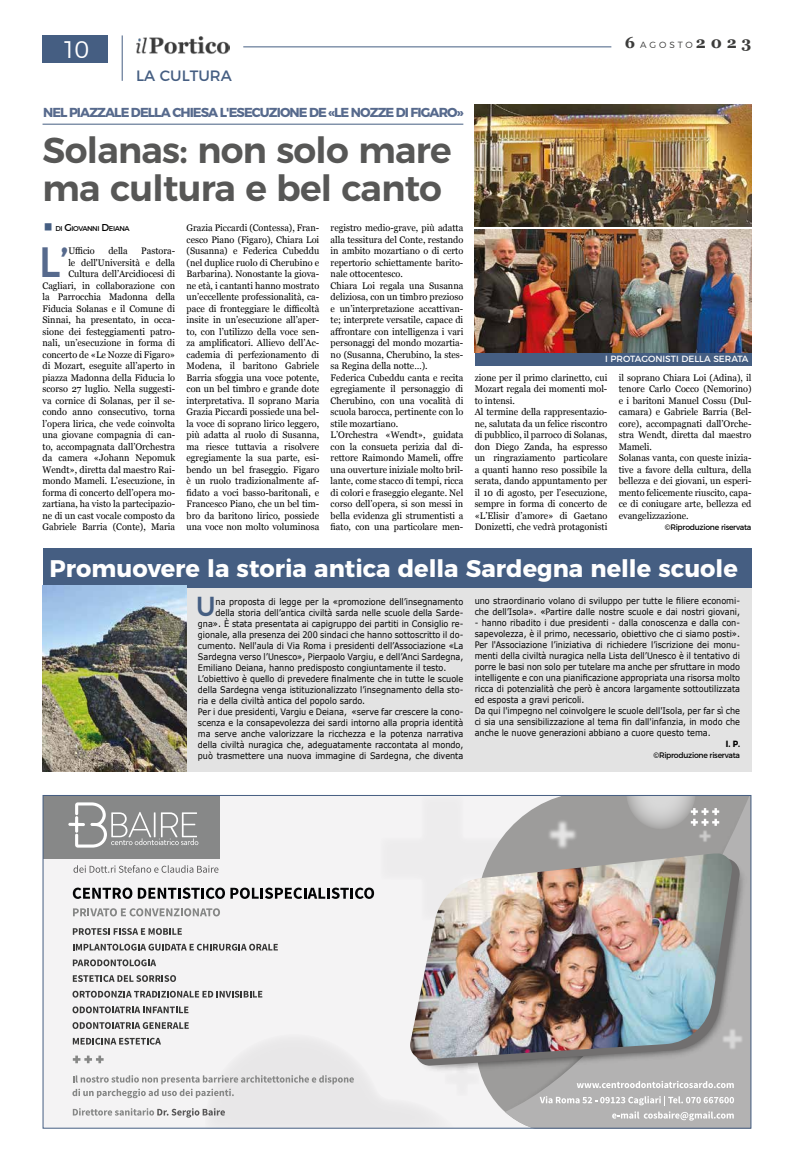
<style>
.page{position:relative;width:794px;height:1163px;background:#fff}
.page>*{position:absolute;margin:0;border:0;box-sizing:border-box;transform-origin:0 0}
.t1{font:500 42.4px "Montserrat";color:#576a8d;scale:.93 1}
.t2{font:600 36px/38px "Montserrat";letter-spacing:-.02em;color:#575756}
.t3{font:500 27.5px "Montserrat";color:#455e82;scale:.93 1}
.t4{font:700 24px "Montserrat";color:#fff}
.t5{font:300 24px "Montserrat";color:#fff}
.t6{font:15px "Montserrat";color:#455e82}
.t7{font:700 13px "Montserrat";letter-spacing:-.07em;color:#576a8d}
.t8{font:9.5px/11.5px "Georgia";color:#000;scale:.96 1}
.t9{font:9px/11px "Verdana";color:#000;scale:.9 1}
.t10{font:9px "Montserrat";color:#fff}
.t11{font:300 9px "Montserrat";letter-spacing:.33em;color:#3c3c3b}
.t12{font:700 9px "Montserrat";color:#000;scale:.9 1}
.t13{font:8px "Montserrat";letter-spacing:-.035em;color:#000;scale:.96 1}
.t14{font:7px "Montserrat";letter-spacing:-.065em;color:#000}
.s1{font-family:"Georgia";font-weight:700;font-size:16px}
.s2{font-size:10px}
</style>
<div class="page">
<hr style="left:243px;top:47px;width:368px;height:1px;background:#455e82">
<div style="left:43px;top:35px;width:65px;height:27px;background:#455e82"></div>
<hr style="left:122px;top:35px;width:1px;height:46px;background:#455e82">
<img style="left:136px;top:36px;width:94px;height:18px">
<div style="left:43px;top:795px;width:708px;height:332px;background:#f4f3f4"></div>
<svg style="left:505px;top:796px;width:244px;height:330px;background:#b1b0af"></svg>
<img style="left:479px;top:826px;width:270px;height:280px">
<svg style="left:479px;top:857px;width:262px;height:208px;background:#a2a1a1"></svg>
<img style="left:414px;top:853px;width:319px;height:206px">
<svg style="left:626px;top:796px;width:93px;height:33px;background:#b8b7b7"></svg>
<svg style="left:74px;top:865px;width:144px;height:7px"></svg>
<svg style="left:73px;top:928px;width:109px;height:6px"></svg>
<svg style="left:73px;top:943px;width:205px;height:7px"></svg>
<svg style="left:73px;top:959px;width:83px;height:7px"></svg>
<svg style="left:73px;top:975px;width:103px;height:6px"></svg>
<svg style="left:72px;top:990px;width:190px;height:7px"></svg>
<svg style="left:72px;top:1006px;width:116px;height:7px"></svg>
<svg style="left:72px;top:1021px;width:407px;height:103px"></svg>
<svg style="left:73px;top:887px;width:59px;height:11px"></svg>
<svg style="left:138px;top:887px;width:236px;height:11px"></svg>
<svg style="left:73px;top:908px;width:147px;height:8px"></svg>
<svg style="left:577px;top:1080px;width:157px;height:7px"></svg>
<svg style="left:539px;top:1095px;width:195px;height:10px"></svg>
<svg style="left:612px;top:1111px;width:122px;height:9px"></svg>
<div style="left:43px;top:795px;width:177px;height:63px;background:#878888"></div>
<svg style="left:68px;top:802px;width:130px;height:45px"></svg>
<hr style="left:43px;top:124px;width:420px;height:1px;background:#455e82">
<img style="left:475px;top:105px;width:276px;height:122px">
<div style="left:475px;top:351px;width:276px;height:14px;background:#455e82"></div>
<img style="left:475px;top:229px;width:276px;height:123px">
<div style="left:187px;top:585px;width:564px;height:186px;background:#e3e3e3"></div>
<div style="left:43px;top:547px;width:708px;height:40px;background:#455e82"></div>
<img style="left:43px;top:585px;width:144px;height:186px">
<h3 class="t5" style="left:62px;top:30px;width:29px">10</h3>
<p class="t11" style="left:625px;top:37px;width:128px"><span class="s1">6</span> AGOSTO<span class="s1">2023</span></p>
<h3 class="t6" style="left:136px;top:64px;width:97px">LA CULTURA</h3>
<h3 class="t7" style="left:43px;top:102px;width:422px">NEL PIAZZALE DELLA CHIESA L'ESECUZIONE DE «LE NOZZE DI FIGARO»</h3>
<h2 class="t2" style="left:43px;top:128px;width:410px">Solanas: non solo mare ma cultura e bel canto</h2>
<p class="t14" style="left:55px;top:223px;width:76px">DI <span class="s2">G</span>IOVANNI <span class="s2">D</span>EIANA</p>
<h1 class="t1" style="left:39px;top:228px;width:33px">L’</h1>
<p class="t8" style="left:68px;top:245px;width:29px">Ufficio</p>
<p class="t8" style="left:108px;top:245px;width:22px">della</p>
<p class="t8" style="left:43px;top:245px;width:140px;text-align:right">Pastora-<br>le dell'Università e della<br>Cultura dell’Arcidiocesi di<br>Cagliari, in collaborazione con la Parrocchia Madonna della<br>Fiducia Solanas e il Comune di<br>Sinnai, ha presentato, in occa&shy;sione dei festeggiamenti patro&shy;nali, un’esecuzione in forma di concerto de «Le Nozze di Figaro» di Mozart, eseguite all’aperto in piazza Madonna della Fiducia lo scorso 27 luglio. Nella suggesti&shy;va cornice di Solanas, per il se&shy;condo anno consecutivo, torna l’opera lirica, che vede coinvolta una giovane compagnia di can&shy;to, accompagnata dall’Orchestra da camera «Johann Nepomuk<br>Wendt», diretta dal maestro Rai&shy;mondo Mameli. L’esecuzione, in forma di concerto dell’opera mo&shy;zartiana, ha visto la partecipazio&shy;ne di un cast vocale composto da<br>Gabriele Barria (Conte), Maria</p>
<p class="t8" style="left:187px;top:222px;width:140px;text-align:justify">Grazia Piccardi (Contessa), Fran&shy;cesco Piano (Figaro), Chiara Loi (Susanna) e Federica Cubeddu (nel duplice ruolo di Cherubino e Barbarina). Nonostante la giova&shy;ne età, i cantanti hanno mostrato un’eccellente professionalità, ca&shy;pace di fronteggiare le difficoltà insite in un’esecuzione all’aper&shy;to, con l’utilizzo della voce sen&shy;za amplificatori. Allievo dell’Ac&shy;cademia di perfezionamento di Modena, il baritono Gabriele Barria sfoggia una voce potente, con un bel timbro e grande dote interpretativa. Il soprano Maria Grazia Piccardi possiede una bel&shy;la voce di soprano lirico leggero, più adatta al ruolo di Susanna, ma riesce tuttavia a risolvere egregiamente la sua parte, esi&shy;bendo un bel fraseggio. Figaro è un ruolo tradizionalmente af&shy;fidato a voci basso-baritonali, e Francesco Piano, che un bel tim&shy;bro da baritono lirico, possiede una voce non molto voluminosa</p>
<p class="t8" style="left:331px;top:222px;width:140px">registro medio-grave, più adatta alla tessitura del Conte, restando in ambito mozartiano o di certo repertorio schiettamente barito&shy;nale ottocentesco.<br>Chiara Loi regala una Susanna deliziosa, con un timbro prezioso e un’interpretazione accattivan&shy;te; interprete versatile, capace di affrontare con intelligenza i vari personaggi del mondo mozartia&shy;no (Susanna, Cherubino, la stes&shy;sa Regina della notte…).<br>Federica Cubeddu canta e recita egregiamente il personaggio di<br>Cherubino, con una vocalità di scuola barocca, pertinente con lo stile mozartiano.<br>L’Orchestra «Wendt», guidata con la consueta perizia dal di&shy;rettore Raimondo Mameli, offre una ouverture iniziale molto bril&shy;lante, come stacco di tempi, ricca di colori e fraseggio elegante. Nel corso dell’opera, si son messi in bella evidenza gli strumentisti a fiato, con una particolare men-</p>
<p class="t10" style="left:605px;top:351px;width:145px">I PROTAGONISTI DELLA SERATA</p>
<p class="t8" style="left:475px;top:371px;width:140px">zione per il primo clarinetto, cui<br>Mozart regala dei momenti mol&shy;to intensi.<br>Al termine della rappresentazio&shy;ne, salutata da un felice riscontro di pubblico, il parroco di Solanas, don Diego Zanda, ha espresso un ringraziamento particolare a quanti hanno reso possibile la serata, dando appuntamento per il 10 di agosto, per l’esecuzione, sempre in forma di concerto de «L’Elisir d’amore» di Gaetano<br>Donizetti, che vedrà protagonisti</p>
<p class="t8" style="left:619px;top:371px;width:140px">il soprano Chiara Loi (Adina), il tenore Carlo Cocco (Nemorino) e i baritoni Manuel Cossu (Dul&shy;camara) e Gabriele Barria (Bel&shy;core), accompagnati dall’Orche&shy;stra Wendt, diretta dal maestro<br>Mameli.<br>Solanas vanta, con queste inizia&shy;tive a favore della cultura, della bellezza e dei giovani, un esperi&shy;mento felicemente riuscito, capa&shy;ce di coniugare arte, bellezza ed evangelizzazione.</p>
<p class="t13" style="left:665px;top:521px;width:92px">©Riproduzione riservata</p>
<h3 class="t4" style="left:50px;top:549px;width:689px">Promuovere la storia antica della Sardegna nelle scuole</h3>
<h3 class="t3" style="left:196px;top:584px;width:22px">U</h3>
<p class="t9" style="left:215px;top:596px;width:277px">na proposta di legge per la «promozione dell’insegnamento</p>
<p class="t9" style="left:475px;top:595px;width:296px">uno straordinario volano di sviluppo per tutte le filiere economi&shy;che dell’Isola». «Partire dalle nostre scuole e dai nostri giovani,</p>
<p class="t9" style="left:475px;top:617px;width:296px">- hanno ribadito i due presidenti - dalla conoscenza e dalla con&shy;sapevolezza, è il primo, necessario, obiettivo che ci siamo posti».<br>Per l'Associazione l’iniziativa di richiedere l’iscrizione dei monu&shy;menti della civiltà nuragica nella Lista dell’Unesco è il tentativo di porre le basi non solo per tutelare ma anche per sfruttare in modo intelligente e con una pianificazione appropriata una risorsa molto ricca di potenzialità che però è ancora largamente sottoutilizzata ed esposta a gravi pericoli.<br>Da qui l'impegno nel coinvolgere le scuole dell'Isola, per far sì che ci sia una sensibilizzazione al tema fin dall'infanzia, in modo che anche le nuove generazioni abbiano a cuore questo tema.</p>
<p class="t12" style="left:726px;top:736px;width:17px">I. P.</p>
<p class="t13" style="left:653px;top:748px;width:92px">©Riproduzione riservata</p>
<p class="t9" style="left:215px;top:607px;width:277px">della storia dell’antica civiltà sarda nelle scuole della Sarde-</p>
<p class="t9" style="left:198px;top:618px;width:296px">gna». È stata presentata ai capigruppo dei partiti in Consiglio re-</p>
<p class="t9" style="left:198px;top:629px;width:296px">gionale, alla presenza dei 200 sindaci che hanno sottoscritto il do-</p>
<p class="t9" style="left:198px;top:640px;width:296px">cumento. Nell'aula di Via Roma i presidenti dell’Associazione «La</p>
<p class="t9" style="left:198px;top:651px;width:296px">Sardegna verso l’Unesco», Pierpaolo Vargiu, e dell’Anci Sardegna,</p>
<p class="t9" style="left:198px;top:662px;width:277px">Emiliano Deiana, hanno predisposto congiuntamente il testo.</p>
<p class="t9" style="left:198px;top:673px;width:296px">L’obiettivo è quello di prevedere finalmente che in tutte le scuole</p>
<p class="t9" style="left:198px;top:684px;width:296px">della Sardegna venga istituzionalizzato l’insegnamento della sto-</p>
<p class="t9" style="left:198px;top:695px;width:187px">ria e della civiltà antica del popolo sardo.</p>
<p class="t9" style="left:198px;top:706px;width:296px">Per i due presidenti, Vargiu e Deiana, «serve far crescere la cono-</p>
<p class="t9" style="left:198px;top:717px;width:296px">scenza e la consapevolezza dei sardi intorno alla propria identità</p>
<p class="t9" style="left:198px;top:728px;width:296px">ma serve anche valorizzare la ricchezza e la potenza narrativa</p>
<p class="t9" style="left:198px;top:739px;width:296px">della civiltà nuragica che, adeguatamente raccontata al mondo,</p>
<p class="t9" style="left:198px;top:750px;width:296px">può trasmettere una nuova immagine di Sardegna, che diventa</p>
</div>
